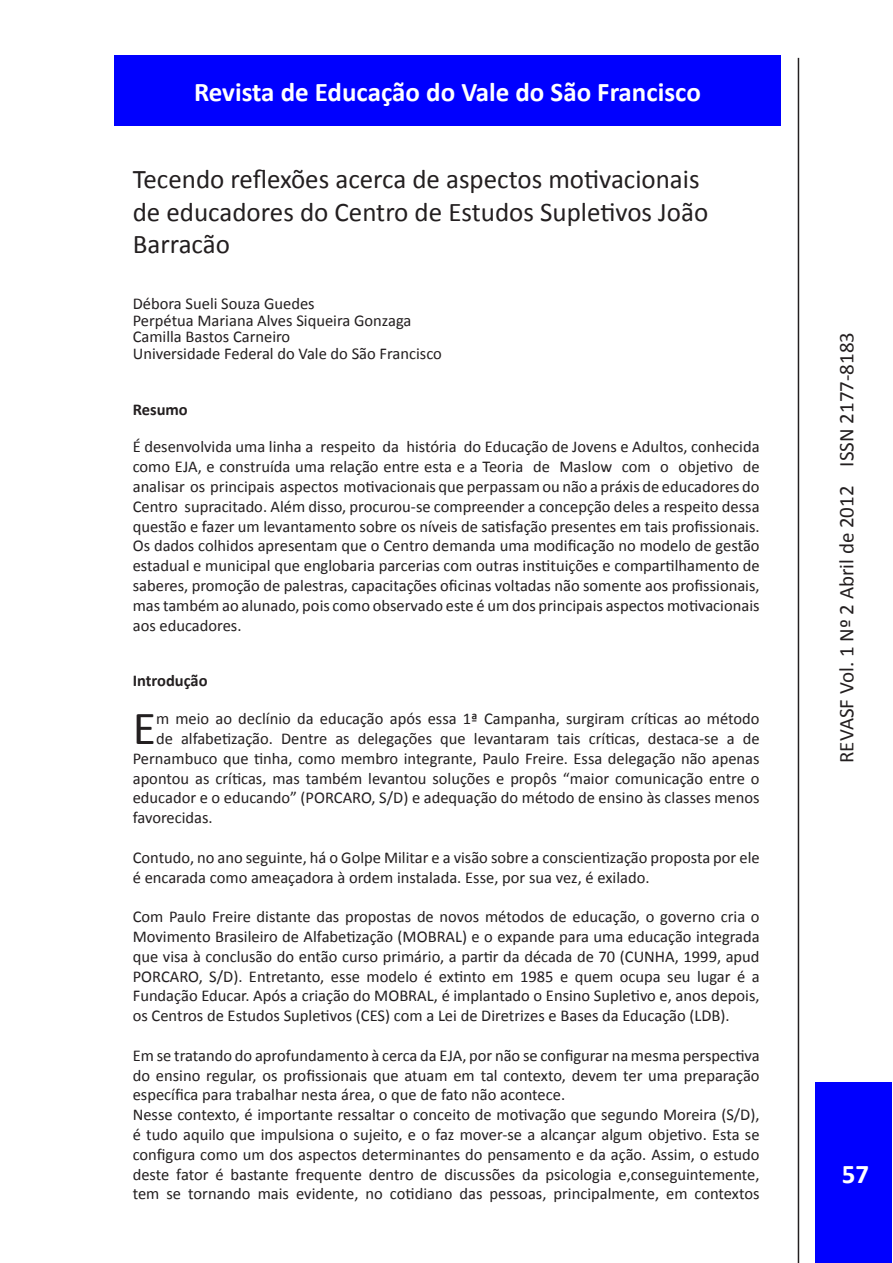
<style>
.page{position:relative;width:893px;height:1263px;background:#fff}
.page>*{position:absolute;margin:0;border:0;box-sizing:border-box;transform-origin:0 0}
.Parágrafo_-_primeiro{font:47.7px "Calibri";color:#231f20}
.Título_do_artigo{font:27px/32.4px "Calibri";color:#231f20}
.t1{font:700 27px "Calibri";color:#fff}
.t2{font:21px "Calibri";color:#231f20}
.Parágrafo_-_demais{font:16.5px/19.8px "Calibri";color:#231f20;text-align:justify}
.Parágrafo_-_primeiro-2{font:16.5px "Calibri";color:#231f20}
.autor{font:16.5px "Calibri";color:#231f20}
.Título_de_seção{font:700 16.5px "Calibri";color:#231f20}
</style>
<div class="page">
<div style="left:114px;top:56px;width:666px;height:70px;background:#00f"></div>
<div style="left:816px;top:1082px;width:76px;height:181px;background:#00f"></div>
<hr style="left:798px;top:58px;width:1px;height:1205px;background:#231f20">
<p class="t1" style="left:194px;top:75px;width:508px">Revista de Educação do Vale do São Francisco</p>
<p class="Título_do_artigo" style="left:133px;top:162px;width:577px">Tecendo reflexões acerca de aspectos motivacionais de educadores do Centro de Estudos Supletivos João<br>Barracão</p>
<p class="autor" style="left:133px;top:293px;width:183px">Débora Sueli Souza Guedes</p>
<p class="autor" style="left:133px;top:310px;width:280px">Perpétua Mariana Alves Siqueira Gonzaga</p>
<p class="autor" style="left:133px;top:326px;width:159px">Camilla Bastos Carneiro</p>
<p class="autor" style="left:133px;top:343px;width:311px">Universidade Federal do Vale do São Francisco</p>
<p class="Título_de_seção" style="left:133px;top:399px;width:57px">Resumo</p>
<p class="Parágrafo_-_demais" style="left:133px;top:436px;width:628px">É desenvolvida uma linha a respeito da história do Educação de Jovens e Adultos, conhecida como EJA, e construída uma relação entre esta e a Teoria de Maslow com o objetivo de analisar os principais aspectos motivacionais que perpassam ou não a práxis de educadores do Centro supracitado. Além disso, procurou-se compreender a concepção deles a respeito dessa questão e fazer um levantamento sobre os níveis de satisfação presentes em tais profissionais.<br>Os dados colhidos apresentam que o Centro demanda uma modificação no modelo de gestão estadual e municipal que englobaria parcerias com outras instituições e compartilhamento de saberes, promoção de palestras, capacitações oficinas voltadas não somente aos profissionais, mas também ao alunado, pois como observado este é um dos principais aspectos motivacionais aos educadores.</p>
<p class="Título_de_seção" style="left:133px;top:671px;width:76px">Introdução</p>
<p class="Parágrafo_-_primeiro" style="left:133px;top:698px;width:25px">E</p>
<p class="Parágrafo_-_primeiro-2" style="left:156px;top:708px;width:605px">m meio ao declínio da educação após essa 1ª Campanha, surgiram críticas ao método</p>
<p class="Parágrafo_-_primeiro-2" style="left:156px;top:728px;width:605px">de alfabetização. Dentre as delegações que levantaram tais críticas, destaca-se a de</p>
<p class="Parágrafo_-_primeiro-2" style="left:133px;top:748px;width:628px">Pernambuco que tinha, como membro integrante, Paulo Freire. Essa delegação não apenas</p>
<p class="Parágrafo_-_primeiro-2" style="left:133px;top:768px;width:628px">apontou as críticas, mas também levantou soluções e propôs “maior comunicação entre o</p>
<p class="Parágrafo_-_primeiro-2" style="left:133px;top:788px;width:628px">educador e o educando” (PORCARO, S/D) e adequação do método de ensino às classes menos</p>
<p class="Parágrafo_-_primeiro-2" style="left:133px;top:807px;width:82px">favorecidas.</p>
<p class="Parágrafo_-_demais" style="left:133px;top:846px;width:628px">Contudo, no ano seguinte, há o Golpe Militar e a visão sobre a conscientização proposta por ele é encarada como ameaçadora à ordem instalada. Esse, por sua vez, é exilado.</p>
<p class="Parágrafo_-_demais" style="left:133px;top:906px;width:628px">Com Paulo Freire distante das propostas de novos métodos de educação, o governo cria o Movimento Brasileiro de Alfabetização (MOBRAL) e o expande para uma educação integrada que visa à conclusão do então curso primário, a partir da década de 70 (CUNHA, 1999, apud PORCARO, S/D). Entretanto, esse modelo é extinto em 1985 e quem ocupa seu lugar é a Fundação Educar. Após a criação do MOBRAL, é implantado o Ensino Supletivo e, anos depois, os Centros de Estudos Supletivos (CES) com a Lei de Diretrizes e Bases da Educação (LDB).</p>
<p class="Parágrafo_-_demais" style="left:133px;top:1044px;width:628px">Em se tratando do aprofundamento à cerca da EJA, por não se configurar na mesma perspectiva do ensino regular, os profissionais que atuam em tal contexto, devem ter uma preparação específica para trabalhar nesta área, o que de fato não acontece.</p>
<p class="Parágrafo_-_demais" style="left:133px;top:1104px;width:628px">Nesse contexto, é importante ressaltar o conceito de motivação que segundo Moreira (S/D), é tudo aquilo que impulsiona o sujeito, e o faz mover-se a alcançar algum objetivo. Esta se configura como um dos aspectos determinantes do pensamento e da ação. Assim, o estudo deste fator é bastante frequente dentro de discussões da psicologia e,conseguintemente, tem se tornando mais evidente, no cotidiano das pessoas, principalmente, em contextos</p>
<p class="t2" style="left:834px;top:763px;width:432px;rotate:-90deg">REVASF Vol. 1 Nº 2 Abril de 2012 ISSN 2177-8183</p>
<p class="t1" style="left:842px;top:1157px;width:29px">57</p>
</div>
